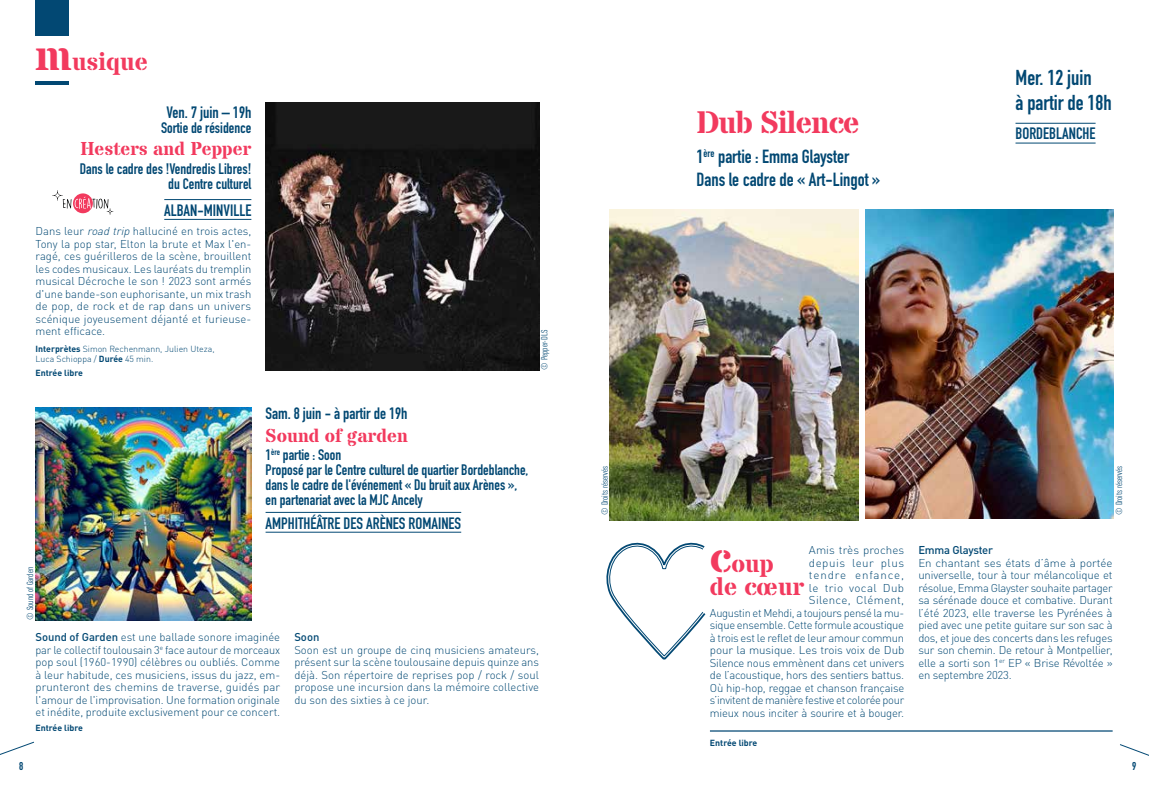
<style>
.page{position:relative;width:1149px;height:787px;background:#fff}
.page>*{position:absolute;margin:0;border:0;box-sizing:border-box;transform-origin:0 0}
.t1{font:700 31.25px "Stardos Stencil";letter-spacing:-.03em;color:#f23a5e}
.t2{font:700 25px/23.8px "Stardos Stencil";color:#f23a5e}
.t3{font:700 21.25px/25px "DIN Condensed";color:#024873}
.t4{font:700 18.75px/22.5px "DIN Condensed";color:#024873}
.t5{font:700 18.75px "Stardos Stencil";color:#f23a5e}
.t6{font:700 16.25px "DIN Condensed";color:#024873}
.t7{font:700 15px/15px "DIN Condensed";color:#024873;text-align:right}
.t8{font:300 11.25px/12.5px "DINOT";letter-spacing:-.02em;color:#024873;text-align:justify}
.t9{font:500 11.25px "DINOT";letter-spacing:-.02em;color:#024873}
.t10{font:700 11.25px "DIN Condensed";color:#024873}
.t11{font:300 8.75px/10px "DINOT";color:#024873}
.t12{font:condensed 8.75px "DINOT";color:#024873}
.t13{font:700 8.75px "DINOT";color:#024873}
.s1{font-size:43.75px}
.s2{font-style:italic}
.s3{font-weight:700}
.s4{font-weight:500}
</style>
<div class="page">
<div style="left:35px;top:0;width:34px;height:35px;background:#024873"></div>
<hr style="left:35px;top:81px;width:34px;height:4px;background:#024873">
<svg style="left:0;top:741px;width:34px;height:14px"></svg>
<svg style="left:1120px;top:744px;width:28px;height:12px"></svg>
<hr style="left:164px;top:199px;width:87px;height:1px;background:#024873">
<hr style="left:164px;top:219px;width:87px;height:1px;background:#024873">
<hr style="left:265px;top:512px;width:196px;height:1px;background:#024873">
<hr style="left:265px;top:532px;width:196px;height:1px;background:#024873">
<img style="left:265px;top:103px;width:274px;height:267px">
<img style="left:35px;top:408px;width:216px;height:212px">
<svg style="left:52px;top:190px;width:61px;height:25px"></svg>
<img style="left:865px;top:209px;width:248px;height:309px">
<hr style="left:1015px;top:123px;width:80px;height:1px;background:#024873">
<hr style="left:1015px;top:143px;width:80px;height:1px;background:#024873">
<hr style="left:709px;top:730px;width:403px;height:1px;background:#024873">
<svg style="left:606px;top:542px;width:100px;height:118px"></svg>
<img style="left:609px;top:209px;width:248px;height:311px">
<h2 class="t2" style="left:36px;top:51px;width:114px"><span class="s1">m</span>usique</h2>
<h3 class="t6" style="left:166px;top:101px;width:86px">Ven. 7 juin – 19h</h3>
<h3 class="t7" style="left:161px;top:120px;width:92px">Sortie de résidence</h3>
<h3 class="t5" style="left:80px;top:137px;width:172px">Hesters and Pepper</h3>
<h3 class="t7" style="left:80px;top:161px;width:173px">Dans le cadre des !Vendredis Libres! du Centre culturel</h3>
<h3 class="t6" style="left:164px;top:199px;width:89px">ALBAN-MINVILLE</h3>
<p class="t8" style="left:36px;top:225px;width:217px">Dans leur <span class="s2">road trip</span> halluciné en trois actes, Tony la pop star, Elton la brute et Max l'en&shy;ragé, ces guérilleros de la scène, brouillent les codes musicaux. Les lauréats du tremplin musical Décroche le son ! 2023 sont armés d'une bande-son euphorisante, un mix trash de pop, de rock et de rap dans un univers scénique joyeusement déjanté et furieuse&shy;ment efficace.</p>
<p class="t11" style="left:36px;top:344px;width:180px"><span class="s3">Interprètes</span> Simon Rechenmann, Julien Uteza,<br>Luca Schioppa / <span class="s3">Durée</span> 45 min.</p>
<p class="t13" style="left:36px;top:367px;width:49px">Entrée libre</p>
<p class="t12" style="left:539px;top:369px;width:41px;rotate:-90deg">© Pepper-DLS</p>
<h3 class="t6" style="left:265px;top:402px;width:143px">Sam. 8 juin - à partir de 19h</h3>
<h3 class="t5" style="left:265px;top:423px;width:144px">Sound of garden</h3>
<h3 class="t7" style="left:265px;top:447px;width:264px;text-align:left">1<sup>ère</sup> partie : Soon<br>Proposé par le Centre culturel de quartier Bordeblanche, dans le cadre de l'événement « Du bruit aux Arènes », en partenariat avec la MJC Ancely</h3>
<h3 class="t6" style="left:265px;top:512px;width:197px">AMPHITHÉÂTRE DES ARÈNES ROMAINES</h3>
<p class="t12" style="left:25px;top:619px;width:54px;rotate:-90deg">© Sound of Garden</p>
<p class="t8" style="left:35px;top:631px;width:246px"><span class="s4">Sound of Garden</span> est une ballade sonore imaginée par le collectif toulousain 3<sup>e</sup> face autour de morceaux pop soul (1960-1990) célèbres ou oubliés. Comme à leur habitude, ces musiciens, issus du jazz, em&shy;prunteront des chemins de traverse, guidés par l'amour de l'improvisation. Une formation originale et inédite, produite exclusivement pour ce concert.</p>
<p class="t9" style="left:294px;top:630px;width:27px">Soon</p>
<p class="t8" style="left:294px;top:643px;width:246px">Soon est un groupe de cinq musiciens amateurs, présent sur la scène toulousaine depuis quinze ans déjà. Son répertoire de reprises pop / rock / soul propose une incursion dans la mémoire collective du son des sixties à ce jour.</p>
<p class="t13" style="left:36px;top:721px;width:49px">Entrée libre</p>
<h1 class="t1" style="left:696px;top:103px;width:165px">Dub Silence</h1>
<h3 class="t4" style="left:696px;top:145px;width:185px">1<sup>ère</sup> partie : Emma Glayster<br>Dans le cadre de « Art-Lingot »</h3>
<h3 class="t3" style="left:1015px;top:65px;width:98px">Mer. 12 juin<br>à partir de 18h</h3>
<h3 class="t6" style="left:1015px;top:123px;width:82px">BORDEBLANCHE</h3>
<p class="t12" style="left:599px;top:514px;width:50px;rotate:-90deg">© Droits réservés</p>
<p class="t12" style="left:1113px;top:514px;width:50px;rotate:-90deg">© Droits réservés</p>
<p class="t8" style="left:709px;top:544px;width:196px;text-align:right">Amis très proches<br>depuis leur plus<br>tendre enfance,<br>le trio vocal Dub<br>Silence, Clément,<br>Augustin et Mehdi, a toujours pensé la mu&shy;sique ensemble. Cette formule acoustique à trois est le reflet de leur amour commun pour la musique. Les trois voix de Dub<br>Silence nous emmènent dans cet univers de l’acoustique, hors des sentiers battus.<br>Où hip-hop, reggae et chanson française s’invitent de manière festive et colorée pour mieux nous inciter à sourire et à bouger.</p>
<p class="t9" style="left:918px;top:543px;width:76px">Emma Glayster</p>
<h2 class="t2" style="left:709px;top:552px;width:96px"><span class="s1">c</span>oup de cœur</h2>
<p class="t8" style="left:918px;top:556px;width:196px">En chantant ses états d’âme à portée universelle, tour à tour mélancolique et résolue, Emma Glayster souhaite partager sa sérénade douce et combative. Durant l’été 2023, elle traverse les Pyrénées à pied avec une petite guitare sur son sac à dos, et joue des concerts dans les refuges sur son chemin. De retour à Montpellier, elle a sorti son 1<sup>er</sup> EP « Brise Révoltée » en septembre 2023.</p>
<p class="t13" style="left:709px;top:737px;width:49px">Entrée libre</p>
<p class="t10" style="left:19px;top:758px;width:6px">8</p>
<p class="t10" style="left:1131px;top:758px;width:6px">9</p>
</div>
